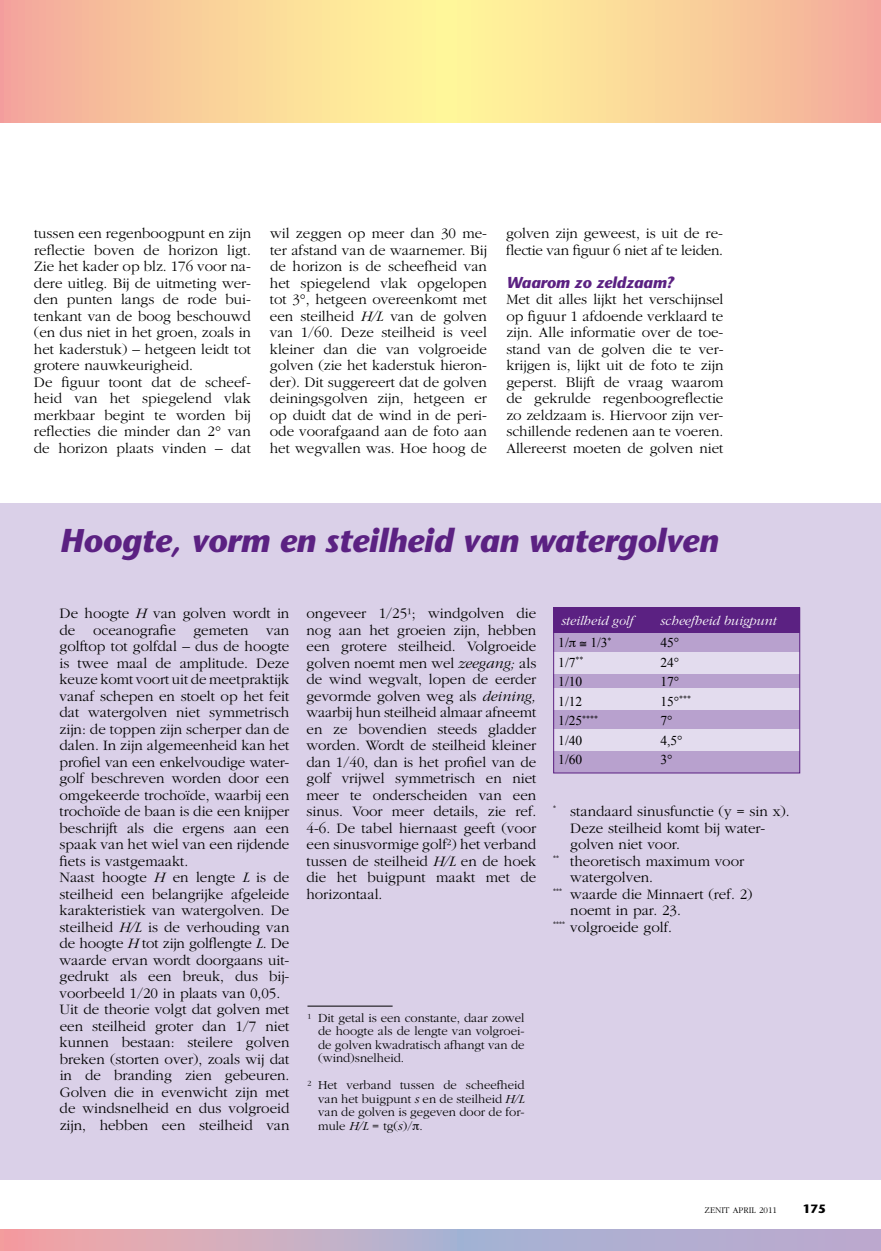
<style>
.page{position:relative;width:881px;height:1251px;background:#fff}
.page>*{position:absolute;margin:0;border:0;box-sizing:border-box;transform-origin:0 0}
.t1{font:italic 700 33px "Stone Sans";letter-spacing:-.01em;color:#5b2182}
.t2{font:italic 700 15.75px "Stone Sans";letter-spacing:-.01em;color:#5b2182}
.t3{font:300 15px/16.5px "Garamond";color:#000}
.t4{font:13.5px "Times New Roman";color:#000}
.t5{font:italic 300 13.5px "Garamond";color:#fff}
.t6{font:300 12.75px/13.5px "Garamond";color:#000;text-align:justify}
.t7{font:700 12px "Stone Sans";color:#000}
.t8{font:300 9px "Garamond";color:#000}
.s1{font-style:italic}
</style>
<div class="page">
<div style="left:0;top:502px;width:880px;height:677px;background:#dad0e8"></div>
<svg style="left:0;top:1229px;width:880px;height:21px"></svg>
<div style="left:553px;top:607px;width:246px;height:166px;background:#b8a1ce"></div>
<div style="left:553px;top:607px;width:246px;height:25px;background:#5b2182"></div>
<div style="left:553px;top:652px;width:246px;height:21px;background:#e3dcee"></div>
<div style="left:553px;top:688px;width:246px;height:22px;background:#e3dcee"></div>
<div style="left:553px;top:729px;width:246px;height:21px;background:#e3dcee"></div>
<div style="left:553px;top:607px;width:246px;height:166px;border:1px solid #5b2182"></div>
<hr style="left:307px;top:1005px;width:85px;height:1px;background:#000">
<svg style="left:0;top:0;width:880px;height:123px"></svg>
<p class="t3" style="left:34px;top:225px;width:219px">tussen een regenboogpunt en zijn reflectie boven de horizon ligt.<br>Zie het kader op blz. 176 voor na&shy;dere uitleg. Bij de uitmeting wer&shy;den punten langs de rode bui&shy;tenkant van de boog beschouwd (en dus niet in het groen, zoals in het kaderstuk) – hetgeen leidt tot grotere nauwkeurigheid.<br>De figuur toont dat de scheef&shy;heid van het spiegelend vlak merkbaar begint te worden bij reflecties die minder dan 2° van de horizon plaats vinden – dat</p>
<p class="t3" style="left:270px;top:225px;width:219px;text-align:justify">wil zeggen op meer dan 30 me&shy;ter afstand van de waarnemer. Bij de horizon is de scheefheid van het spiegelend vlak opgelopen tot 3°, hetgeen overeenkomt met een steilheid <span class="s1">H/L</span> van de golven van 1/60. Deze steilheid is veel kleiner dan die van volgroeide golven (zie het kaderstuk hieron&shy;der). Dit suggereert dat de golven deiningsgolven zijn, hetgeen er op duidt dat de wind in de peri&shy;ode voorafgaand aan de foto aan het wegvallen was. Hoe hoog de</p>
<p class="t3" style="left:506px;top:225px;width:218px">golven zijn geweest, is uit de re&shy;flectie van figuur 6 niet af te leiden.</p>
<p class="t2" style="left:506px;top:273px;width:169px">Waarom zo zeldzaam?</p>
<p class="t3" style="left:506px;top:291px;width:218px;text-align:justify">Met dit alles lijkt het verschijnsel op figuur 1 afdoende verklaard te zijn. Alle informatie over de toe&shy;stand van de golven die te ver&shy;krijgen is, lijkt uit de foto te zijn geperst. Blijft de vraag waarom de gekrulde regenboogreflectie zo zeldzaam is. Hiervoor zijn ver&shy;schillende redenen aan te voeren.<br>Allereerst moeten de golven niet</p>
<h1 class="t1" style="left:60px;top:520px;width:660px">Hoogte, vorm en steilheid van watergolven</h1>
<p class="t3" style="left:59px;top:605px;width:231px">De hoogte <span class="s1">H</span> van golven wordt in de oceanografie gemeten van golftop tot golfdal – dus de hoogte is twee maal de amplitude. Deze keuze komt voort uit de meetpraktijk vanaf schepen en stoelt op het feit dat watergolven niet symmetrisch zijn: de toppen zijn scherper dan de dalen. In zijn algemeenheid kan het profiel van een enkelvoudige water&shy;golf beschreven worden door een omgekeerde trochoïde, waarbij een trochoïde de baan is die een knijper beschrijft als die ergens aan een spaak van het wiel van een rijdende fiets is vastgemaakt.<br>Naast hoogte <span class="s1">H</span> en lengte <span class="s1">L</span> is de steilheid een belangrijke afgeleide karakteristiek van watergolven. De steilheid <span class="s1">H/L</span> is de verhouding van de hoogte <span class="s1">H</span> tot zijn golflengte <span class="s1">L</span>. De waarde ervan wordt doorgaans uit&shy;gedrukt als een breuk, dus bij&shy;voorbeeld 1/20 in plaats van 0,05.<br>Uit de theorie volgt dat golven met een steilheid groter dan 1/7 niet kunnen bestaan: steilere golven breken (storten over), zoals wij dat in de branding zien gebeuren.<br>Golven die in evenwicht zijn met de windsnelheid en dus volgroeid zijn, hebben een steilheid van</p>
<p class="t3" style="left:306px;top:605px;width:231px;text-align:justify">ongeveer 1/25¹; windgolven die nog aan het groeien zijn, hebben een grotere steilheid. Volgroeide golven noemt men wel <span class="s1">zeegang;</span> als de wind wegvalt, lopen de eerder gevormde golven weg als <span class="s1">deining, </span>waarbij hun steilheid almaar afneemt en ze bovendien steeds gladder worden. Wordt de steilheid kleiner dan 1/40, dan is het profiel van de golf vrijwel symmetrisch en niet meer te onderscheiden van een sinus. Voor meer details, zie ref.<br>4-6. De tabel hiernaast geeft (voor een sinusvormige golf²) het verband tussen de steilheid <span class="s1">H/L</span> en de hoek die het buigpunt maakt met de horizontaal.</p>
<p class="t6" style="left:318px;top:1010px;width:208px;text-indent:-11px">¹ Dit getal is een constante, daar zowel de hoogte als de lengte van volgroei&shy;de golven kwadratisch afhangt van de (wind)snelheid.</p>
<p class="t6" style="left:318px;top:1078px;width:208px;text-indent:-11px">² Het verband tussen de scheefheid van het buigpunt <span class="s1">s</span> en de steilheid <span class="s1">H/L </span>van de golven is gegeven door de for&shy;mule <span class="s1">H/L</span> = tg(<span class="s1">s</span>)/ .</p>
<p class="t5" style="left:561px;top:613px;width:73px">steilheid golf</p>
<p class="t5" style="left:660px;top:613px;width:118px">scheefheid buigpunt</p>
<p class="t4" style="left:558px;top:633px;width:12px">1/</p>
<p class="t4" style="left:590px;top:633px;width:23px">1/3<sup>*</sup></p>
<p class="t4" style="left:660px;top:633px;width:20px">45°</p>
<p class="t4" style="left:558px;top:653px;width:27px">1/7<sup>**</sup></p>
<p class="t4" style="left:660px;top:653px;width:20px">24°</p>
<p class="t4" style="left:558px;top:672px;width:26px">1/10</p>
<p class="t4" style="left:660px;top:672px;width:20px">17°</p>
<p class="t4" style="left:558px;top:692px;width:26px">1/12</p>
<p class="t4" style="left:660px;top:692px;width:32px">15°<sup>***</sup></p>
<p class="t4" style="left:558px;top:711px;width:41px">1/25<sup>****</sup></p>
<p class="t4" style="left:660px;top:711px;width:14px">7°</p>
<p class="t4" style="left:558px;top:731px;width:26px">1/40</p>
<p class="t4" style="left:660px;top:731px;width:24px">4,5°</p>
<p class="t4" style="left:558px;top:750px;width:26px">1/60</p>
<p class="t4" style="left:660px;top:750px;width:14px">3°</p>
<p class="t3" style="left:553px;top:803px;width:238px"><sup>*</sup> standaard sinusfunctie (y = sin x).</p>
<p class="t3" style="left:570px;top:819px;width:196px">Deze steilheid komt bij water-</p>
<p class="t3" style="left:570px;top:836px;width:111px">golven niet voor.</p>
<p class="t3" style="left:553px;top:852px;width:192px"><sup>**</sup> theoretisch maximum voor</p>
<p class="t3" style="left:570px;top:869px;width:84px">watergolven.</p>
<p class="t3" style="left:553px;top:885px;width:201px"><sup>***</sup> waarde die Minnaert (ref. 2)</p>
<p class="t3" style="left:570px;top:902px;width:112px">noemt in par. 23.</p>
<p class="t3" style="left:553px;top:918px;width:120px"><sup>****</sup> volgroeide golf.</p>
<p class="t8" style="left:704px;top:1204px;width:74px">ZENIT april 2011</p>
<p class="t7" style="left:802px;top:1200px;width:24px">175</p>
</div>
